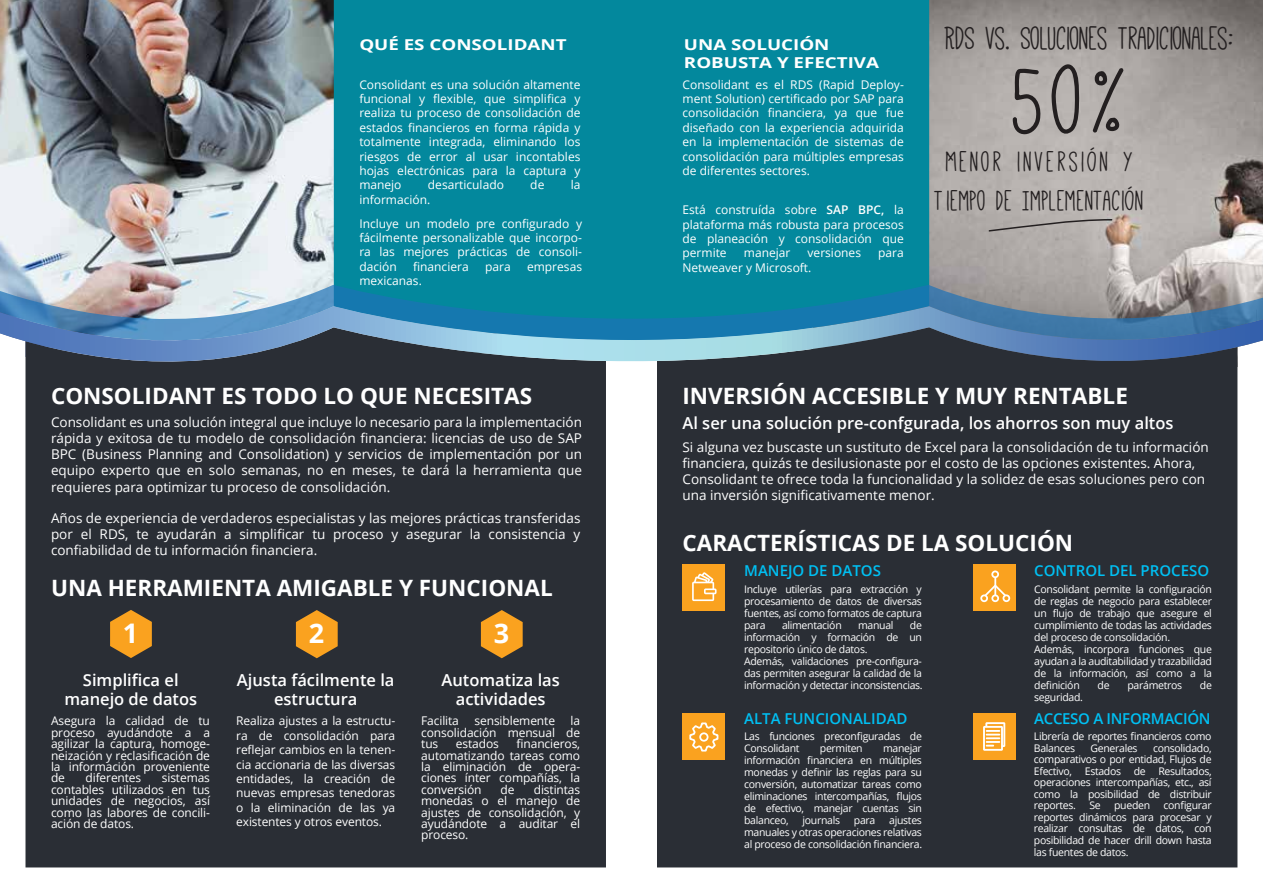
<style>
.page{position:relative;width:1263px;height:893px;background:#fff}
.page>*{position:absolute;margin:0;border:0;box-sizing:border-box;transform-origin:0 0}
.t1{font:105px "Mathlete Bulky";color:#231f20}
.t2{font:36px "Mathlete Bulky";color:#231f20}
.t3{font:31.5px/39.6px "Mathlete Bulky";letter-spacing:.02em;color:#231f20;text-align:center}
.t4{font:700 27px "Open Sans";color:#fff}
.t5{font:700 22.5px "Open Sans";color:#fff}
.t6{font:600 16.5px/19.8px "Open Sans";color:#fff;text-align:center}
.t7{font:600 15px "Open Sans";color:#00c0f3}
.t8{font:700 15px/18px "Open Sans";color:#fff;scale:1.25 1}
.t9{font:600 15px "Open Sans";letter-spacing:-.02em;color:#00c0f3}
.t10{font:13.5px/16.2px "Open Sans";color:#fff;text-align:justify}
.t11{font:12px/14.4px "Open Sans";color:#fff;text-align:justify}
.t12{font:10.5px/12px "Open Sans";letter-spacing:-.03em;color:#fff;text-align:justify}
.s1{font-weight:600}
</style>
<div class="page">
<img style="left:0;top:0;width:334px;height:285px">
<img style="left:929px;top:0;width:334px;height:285px">
<svg style="left:988px;top:219px;width:124px;height:13px;background:#a39e9b"></svg>
<div style="left:26px;top:387px;width:580px;height:480px;background:#2a2e35"></div>
<div style="left:657px;top:387px;width:580px;height:480px;background:#2a2e35"></div>
<div style="left:334px;top:0;width:595px;height:285px;background:#03889d"></div>
<svg style="left:21px;top:340px;width:1242px;height:47px;background:#485766"></svg>
<svg style="left:0;top:285px;width:1263px;height:55px;background:#5290b0"></svg>
<svg style="left:110px;top:610px;width:42px;height:48px;background:#c58424"></svg>
<svg style="left:296px;top:610px;width:42px;height:48px;background:#c58424"></svg>
<svg style="left:481px;top:610px;width:42px;height:48px;background:#c58424"></svg>
<div style="left:682px;top:564px;width:43px;height:47px;background:#faa21f"></div>
<div style="left:682px;top:713px;width:43px;height:47px;background:#faa21f"></div>
<div style="left:973px;top:713px;width:42px;height:47px;background:#faa21f"></div>
<div style="left:973px;top:564px;width:42px;height:47px;background:#faa21f"></div>
<svg style="left:689px;top:722px;width:30px;height:30px"></svg>
<div style="left:699px;top:732px;width:9px;height:10px;border:2px solid #fff;border-radius:50%"></div>
<svg style="left:983px;top:722px;width:22px;height:29px"></svg>
<svg style="left:692px;top:572px;width:24px;height:29px"></svg>
<div style="left:980px;top:594px;width:8px;height:8px;border:2px solid #fff;border-radius:50%"></div>
<div style="left:991px;top:594px;width:8px;height:8px;border:2px solid #fff;border-radius:50%"></div>
<div style="left:1002px;top:594px;width:8px;height:8px;border:2px solid #fff;border-radius:50%"></div>
<div style="left:991px;top:570px;width:8px;height:8px;border:2px solid #fff;border-radius:50%"></div>
<svg style="left:983px;top:577px;width:25px;height:21px"></svg>
<p class="t8" style="left:359px;top:35px;width:167px">QUÉ ES CONSOLIDANT</p>
<p class="t11" style="left:359px;top:77px;width:223px">Consolidant es una solución altamente funcional y flexible, que simplifica y realiza tu proceso de consolidación de estados financieros en forma rápida y totalmente integrada, eliminando los riesgos de error al usar incontables hojas electrónicas para la captura y manejo</p>
<p class="t11" style="left:428px;top:177px;width:78px">desarticulado</p>
<p class="t11" style="left:530px;top:177px;width:16px">de</p>
<p class="t11" style="left:571px;top:177px;width:11px">la</p>
<p class="t11" style="left:359px;top:187px;width:224px;line-height:23.9px">información.<br>Incluye un modelo pre configurado y</p>
<p class="t11" style="left:359px;top:230px;width:224px">fácilmente personalizable que incorpo&shy;ra las mejores prácticas de consoli&shy;dación</p>
<p class="t11" style="left:413px;top:259px;width:57px">financiera</p>
<p class="t11" style="left:485px;top:259px;width:27px">para</p>
<p class="t11" style="left:527px;top:259px;width:56px">empresas</p>
<p class="t11" style="left:359px;top:273px;width:64px">mexicanas.</p>
<h3 class="t5" style="left:51px;top:380px;width:483px">CONSOLIDANT ES TODO LO QUE NECESITAS</h3>
<p class="t10" style="left:51px;top:413px;width:532px">Consolidant es una solución integral que incluye lo necesario para la implementación rápida y exitosa de tu modelo de consolidación financiera: licencias de uso de SAP BPC (Business Planning and Consolidation) y servicios de implementación por un equipo experto que en solo semanas, no en meses, te dará la herramienta que requieres para optimizar tu proceso de consolidación.</p>
<p class="t10" style="left:51px;top:509px;width:531px">Años de experiencia de verdaderos especialistas y las mejores prácticas transferidas por el RDS, te ayudarán a simplificar tu proceso y asegurar la consistencia y confiabilidad de tu información financiera.</p>
<h3 class="t5" style="left:51px;top:572px;width:503px">UNA HERRAMIENTA AMIGABLE Y FUNCIONAL</h3>
<h3 class="t4" style="left:123px;top:614px;width:17px">1</h3>
<h3 class="t4" style="left:309px;top:614px;width:17px">2</h3>
<h3 class="t4" style="left:494px;top:614px;width:17px">3</h3>
<h3 class="t6" style="left:64px;top:669px;width:134px">Simplifica el manejo de datos</h3>
<h3 class="t6" style="left:237px;top:669px;width:159px">Ajusta fácilmente la estructura</h3>
<h3 class="t6" style="left:441px;top:669px;width:120px">Automatiza las actividades</h3>
<p class="t11" style="left:51px;top:715px;width:160px;line-height:11.4px">Asegura la calidad de tu proceso ayudándote a a agilizar la captura, homoge&shy;neización y reclasificación de la información proveniente de</p>
<p class="t11" style="left:236px;top:714px;width:160px">Realiza ajustes a la estructu&shy;ra de consolidación para reflejar cambios en la tenen&shy;cia accionaria de las diversas entidades, la creación de nuevas empresas tenedoras o la eliminación de las ya existentes y otros eventos.</p>
<p class="t11" style="left:421px;top:714px;width:39px">Facilita</p>
<p class="t11" style="left:474px;top:714px;width:82px">sensiblemente</p>
<p class="t11" style="left:421px;top:715px;width:160px;line-height:11.4px;text-indent:149px">la consolidación mensual de tus</p>
<p class="t11" style="left:421px;top:738px;width:160px;line-height:11.4px;text-indent:95px">financieros, automatizando tareas como la eliminación de opera&shy;ciones ínter compañías, la conversión</p>
<p class="t11" style="left:456px;top:736px;width:44px">estados</p>
<p class="t11" style="left:86px;top:771px;width:57px">diferentes</p>
<p class="t11" style="left:51px;top:772px;width:160px;line-height:11.4px;text-indent:111px">sistemas contables utilizados en tus unidades de negocios, así como las labores de concili&shy;ación de datos.</p>
<p class="t11" style="left:421px;top:783px;width:160px;line-height:11.4px;text-indent:113px">distintas monedas o el manejo de ajustes de consolidación, y ayudándote a auditar el proceso.</p>
<p class="t11" style="left:501px;top:782px;width:15px">de</p>
<p class="t8" style="left:684px;top:35px;width:158px">UNA SOLUCIÓN<br>ROBUSTA Y EFECTIVA</p>
<p class="t11" style="left:682px;top:77px;width:223px">Consolidant es el RDS (Rapid Deploy&shy;ment Solution) certificado por SAP para consolidación financiera, ya que fue diseñado con la experiencia adquirida en la implementación de sistemas de consolidación para múltiples empresas de diferentes sectores.</p>
<p class="t11" style="left:682px;top:202px;width:223px">Está construída sobre <span class="s1">SAP BPC,</span> la plataforma más robusta para procesos de planeación y consolidación que permite</p>
<p class="t11" style="left:744px;top:245px;width:48px">manejar</p>
<p class="t11" style="left:808px;top:245px;width:55px">versiones</p>
<p class="t11" style="left:878px;top:245px;width:27px">para</p>
<p class="t11" style="left:682px;top:260px;width:130px">Netweaver y Microsoft.</p>
<h2 class="t2" style="left:946px;top:21px;width:290px">RDS VS. SOLUCIONES TRADICIONALES:</h2>
<h1 class="t1" style="left:1014px;top:49px;width:114px">50%</h1>
<h3 class="t3" style="left:935px;top:141px;width:210px">MENOR INVERSIÓN Y<br>TIEMPO DE IMPLEMENTACIÓN</h3>
<h3 class="t5" style="left:682px;top:380px;width:447px">INVERSIÓN ACCESIBLE Y MUY RENTABLE</h3>
<h3 class="t6" style="left:682px;top:413px;width:492px">Al ser una solución pre-confgurada, los ahorros son muy altos</h3>
<p class="t10" style="left:682px;top:438px;width:528px;text-align:left">Si alguna vez buscaste un sustituto de Excel para la consolidación de tu información financiera, quizás te desilusionaste por el costo de las opciones existentes. Ahora, Consolidant te ofrece toda la funcionalidad y la solidez de esas soluciones pero con una inversión significativamente menor.</p>
<h3 class="t5" style="left:682px;top:527px;width:392px">CARACTERÍSTICAS DE LA SOLUCIÓN</h3>
<p class="t7" style="left:744px;top:560px;width:138px">MANEJO DE DATOS</p>
<p class="t12" style="left:744px;top:583px;width:179px">Incluye utilerías para extracción y procesamiento de datos de diversas fuentes, así como formatos de captura para</p>
<p class="t12" style="left:782px;top:619px;width:61px">alimentación</p>
<p class="t12" style="left:858px;top:619px;width:37px">manual</p>
<p class="t12" style="left:744px;top:619px;width:180px;text-align:left;text-indent:166px">de información y formación de un repositorio único de datos.<br>Además, validaciones pre-configura&shy;das permiten asegurar la calidad de la información y detectar inconsistencias.</p>
<p class="t7" style="left:744px;top:708px;width:165px">ALTA FUNCIONALIDAD</p>
<p class="t12" style="left:744px;top:730px;width:179px">Las funciones preconfiguradas de<br>Consolidant</p>
<p class="t12" style="left:744px;top:742px;width:179px;text-indent:139px">manejar información financiera en múltiples monedas y definir las reglas para su conversión, automatizar tareas como eliminaciones intercompañías, flujos de efectivo, manejar cuentas sin balanceo,</p>
<p class="t12" style="left:820px;top:742px;width:44px">permiten</p>
<p class="t12" style="left:802px;top:814px;width:39px">journals</p>
<p class="t12" style="left:854px;top:814px;width:23px">para</p>
<p class="t12" style="left:744px;top:814px;width:179px;text-indent:145px">ajustes manuales y otras operaciones relativas al proceso de consolidación financiera.</p>
<p class="t7" style="left:1034px;top:560px;width:176px">CONTROL DEL PROCESO</p>
<p class="t12" style="left:1034px;top:583px;width:179px;text-align:left">Consolidant permite la configuración de reglas de negocio para establecer un flujo de trabajo que asegure el cumplimiento de todas las actividades del proceso de consolidación.<br>Además, incorpora funciones que ayudan a la auditabilidad y trazabilidad de la información, así como a la definición</p>
<p class="t12" style="left:1098px;top:679px;width:14px">de</p>
<p class="t12" style="left:1127px;top:679px;width:56px">parámetros</p>
<p class="t12" style="left:1200px;top:679px;width:14px">de</p>
<p class="t12" style="left:1034px;top:691px;width:50px">seguridad.</p>
<p class="t12" style="left:1034px;top:730px;width:179px;line-height:11.6px">Librería de reportes financieros como<br>Balances</p>
<p class="t9" style="left:1034px;top:708px;width:178px">ACCESO A INFORMACIÓN</p>
<p class="t12" style="left:1034px;top:742px;width:179px;line-height:11.6px;text-indent:119px">consolidado, comparativos o por entidad, Flujos de Efectivo, Estados de Resultados, operaciones intercompañías, etc., así como la posibilidad de distribuir reportes.</p>
<p class="t12" style="left:1090px;top:741px;width:49px">Generales</p>
<p class="t12" style="left:1034px;top:799px;width:179px;line-height:11.6px;text-indent:130px">configurar reportes dinámicos para procesar y realizar consultas de datos, con posibilidad de hacer drill down hasta las fuentes de datos.</p>
<p class="t12" style="left:1089px;top:799px;width:13px">Se</p>
<p class="t12" style="left:1114px;top:799px;width:37px">pueden</p>
</div>
